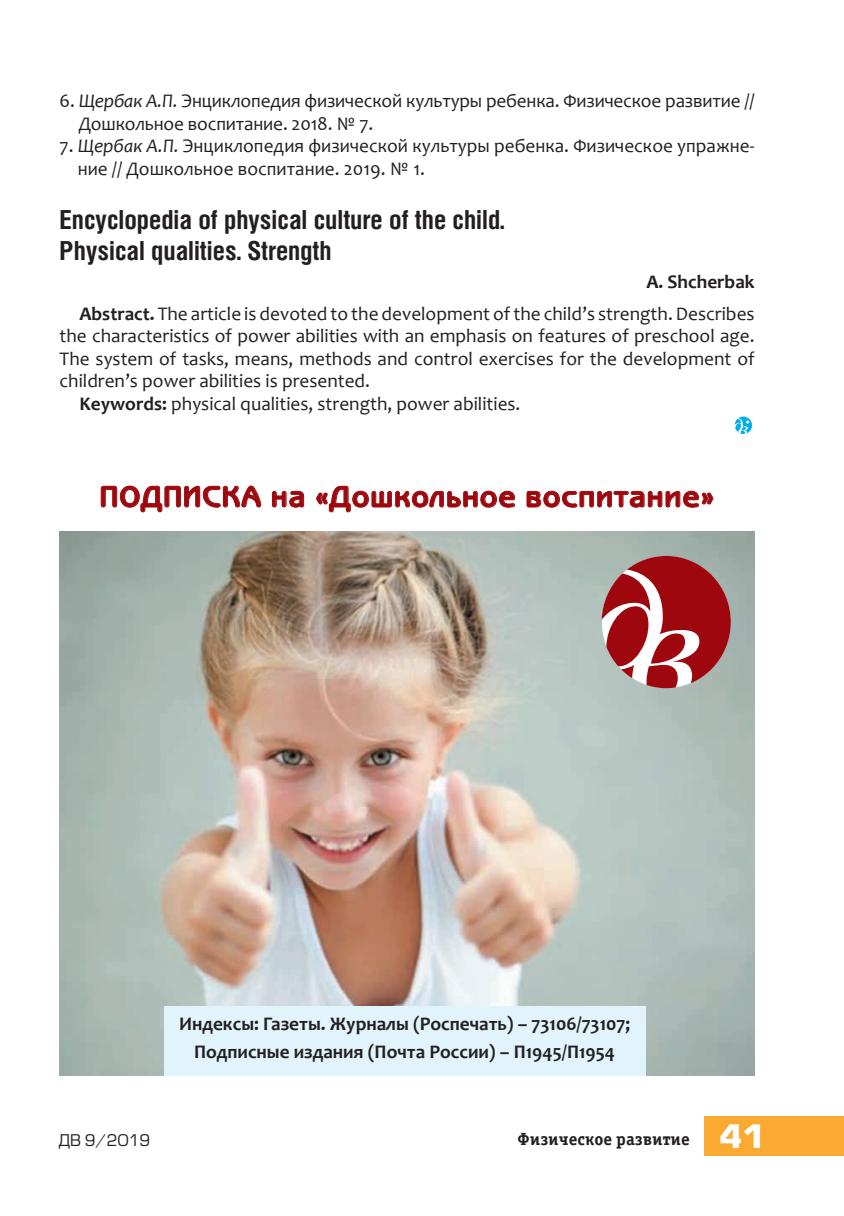
<style>
.page{position:relative;width:844px;height:1216px;background:#fff}
.page>*{position:absolute;margin:0;border:0;box-sizing:border-box;transform-origin:0 0}
.t1{font:29.75px "Benguiat Gothic Bold ITC";letter-spacing:.06em;color:#9d070d}
.t2{font:700 26.25px/31.5px "Helios Cond";color:#231f20}
.t3{font:19.25px/22.4px "Candara";color:#231f20}
.t4{font:700 19.25px/28px "Candara";color:#231f20;text-align:center}
.t5{font:17.5px "Officina Serif Bold ITC";color:#231f20}
.t6{font:15.75px "Europe";color:#231f20}
.s1{font-style:italic}
.s2{font-weight:700}
.s3{font-family:"Europe";font-weight:700;font-size:31.5px;color:#fff}
</style>
<div class="page">
<div style="left:704px;top:1116px;width:139px;height:40px;background:#faaa31"></div>
<svg style="left:734px;top:416px;width:17px;height:18px"></svg>
<img style="left:60px;top:531px;width:694px;height:544px">
<svg style="left:601px;top:556px;width:129px;height:132px"></svg>
<div style="left:164px;top:1006px;width:481px;height:69px;background:#e1f4fc"></div>
<svg style="left:101px;top:485px;width:160px;height:27px"></svg>
<svg style="left:272px;top:491px;width:32px;height:16px"></svg>
<svg style="left:316px;top:486px;width:199px;height:26px"></svg>
<svg style="left:526px;top:490px;width:187px;height:17px"></svg>
<p class="t3" style="left:79px;top:89px;width:677px;text-indent:-19px">6. <span class="s1">Щербак А.П.</span> Энциклопедия физической культуры ребенка. Физическое развитие //<br>Дошкольное воспитание. 2018. № 7.</p>
<p class="t3" style="left:78px;top:134px;width:678px;text-indent:-18px">7. <span class="s1">Щербак А.П.</span> Энциклопедия физической культуры ребенка. Физическое упражне&shy;ние // Дошкольное воспитание. 2019. № 1.</p>
<h2 class="t2" style="left:60px;top:203px;width:446px">Encyclopedia of physical culture of the child.<br>Physical qualities. Strength</h2>
<p class="t3" style="left:79px;top:265px;width:676px;line-height:32.4px;text-align:right"><span class="s2">A Shcherbak<br>Abstract</span> The article is devoted to the development of the child’s strength. Describes</p>
<p class="t3" style="left:60px;top:325px;width:696px">the characteristics of power abilities with an emphasis on features of preschool age.</p>
<p class="t3" style="left:60px;top:347px;width:696px">The system of tasks, means, methods and control exercises for the development of</p>
<p class="t3" style="left:60px;top:370px;width:312px">children’s power abilities is presented.</p>
<p class="t3" style="left:79px;top:392px;width:442px"><span class="s2">Keywords:</span> physical qualities, strength, power abilities.</p>
<h1 class="t1" style="left:100px;top:476px;width:615px">ПОДПИСКА на «Дошкольное воспитание»</h1>
<p class="t4" style="left:179px;top:1009px;width:452px">Индексы: Газеты Журналы (Роспечать) – 73106/73107;<br>Подписные издания (Почта России) – П1945/П1954</p>
<p class="t6" style="left:58px;top:1131px;width:93px">ДВ 9/2019</p>
<p class="t5" style="left:517px;top:1128px;width:249px">Физическое развитие <span class="s3">41</span></p>
</div>
